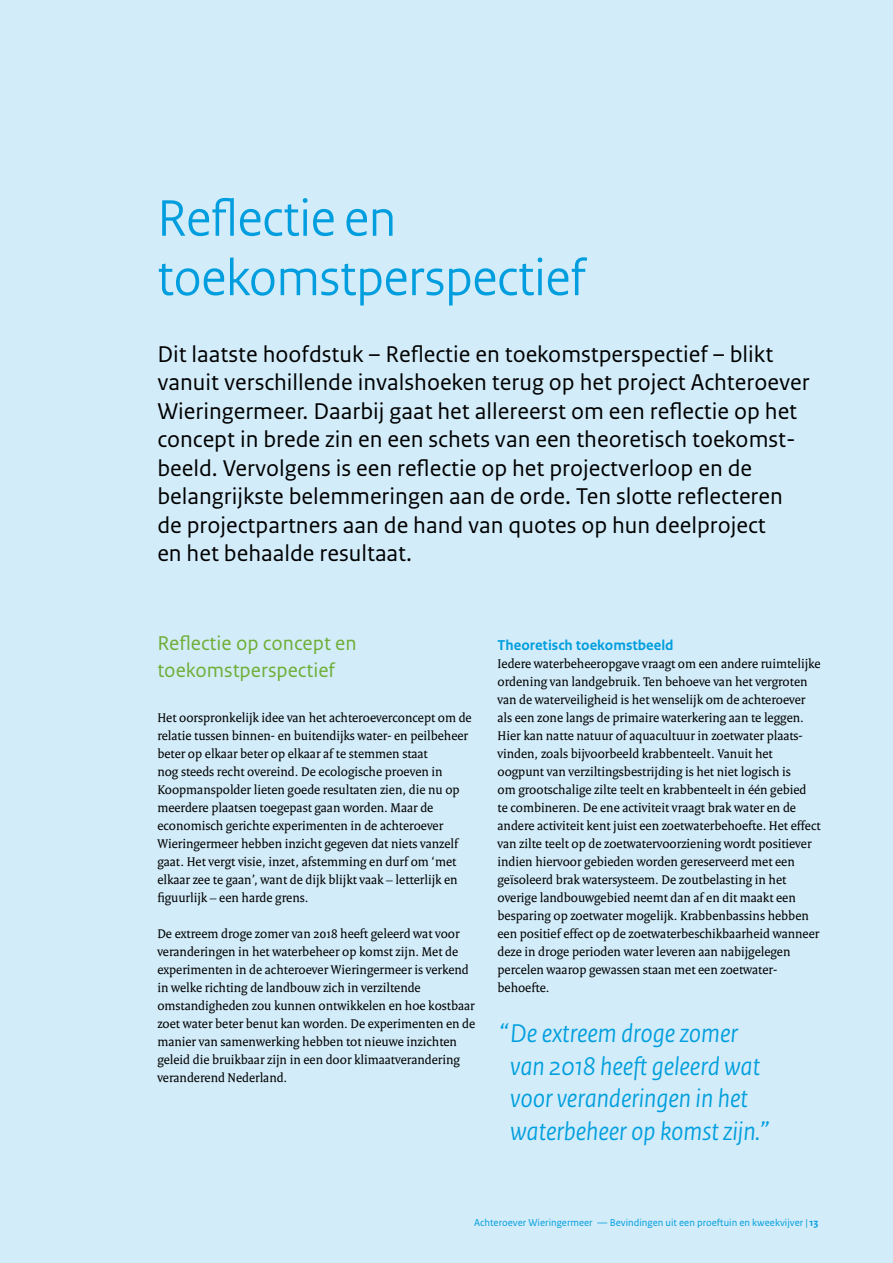
<style>
.page{position:relative;width:893px;height:1263px;background:#d2ecf9}
.page>*{position:absolute;margin:0;border:0;box-sizing:border-box;transform-origin:0 0}
.t1{font:54px/59.4px "Rijksoverheid Sans Heading";color:#009ede}
.t2{font:italic 27px/32.4px "Rijksoverheid Sans Heading";color:#009ede}
.t3{font:24px/28.5px "Rijksoverheid Sans Text Regular 2";color:#000}
.t4{font:21px/27px "Rijksoverheid Sans Text Regular 2";color:#6fae37}
.t5{font:700 15px "Rijksoverheid Sans Text";color:#009ede}
.t6{font:13.5px/18px "Rijksoverheid Serif";color:#000}
.t7{font:10.5px "Rijksoverheid Sans Text";color:#009ede}
.s1{font-weight:700}
</style>
<div class="page">
<h1 class="t1" style="left:157px;top:189px;width:430px">Reflectie en toekomstperspectief</h1>
<p class="t3" style="left:157px;top:340px;width:654px">Dit laatste hoofdstuk – Reflectie en toekomstperspectief – blikt vanuit verschillende invalshoeken terug op het project Achteroever Wieringermeer. Daarbij gaat het allereerst om een reflectie op het concept in brede zin en een schets van een theoretisch toekomst&shy;beeld. Vervolgens is een reflectie op het projectverloop en de belangrijkste belemmeringen aan de orde. Ten slotte reflecteren de projectpartners aan de hand van quotes op hun deelproject<br>en het behaalde resultaat.</p>
<h3 class="t4" style="left:157px;top:630px;width:201px">Reflectie op concept en toekomstperspectief</h3>
<p class="t6" style="left:157px;top:708px;width:316px">Het oorspronkelijk idee van het achteroeverconcept om de relatie tussen binnen- en buitendijks water- en peilbeheer beter op elkaar beter op elkaar af te stemmen staat<br>nog steeds recht overeind. De ecologische proeven in Koopmanspolder lieten goede resultaten zien, die nu op meerdere plaatsen toegepast gaan worden. Maar de economisch gerichte experimenten in de achteroever Wieringermeer hebben inzicht gegeven dat niets vanzelf gaat. Het vergt visie, inzet, afstemming en durf om ‘met elkaar zee te gaan’, want de dijk blijkt vaak – letterlijk en figuurlijk – een harde grens.</p>
<p class="t6" style="left:157px;top:924px;width:319px">De extreem droge zomer van 2018 heeft geleerd wat voor veranderingen in het waterbeheer op komst zijn. Met de experimenten in de achteroever Wieringermeer is verkend in welke richting de landbouw zich in verziltende omstandigheden zou kunnen ontwikkelen en hoe kostbaar zoet water beter benut kan worden. De experimenten en de manier van samenwerking hebben tot nieuwe inzichten geleid die bruikbaar zijn in een door klimaatverandering veranderend Nederland.</p>
<p class="t5" style="left:497px;top:636px;width:178px">Theoretisch toekomstbeeld</p>
<p class="t6" style="left:497px;top:654px;width:325px">Iedere waterbeheeropgave vraagt om een andere ruimtelijke ordening van landgebruik. Ten behoeve van het vergroten van de waterveiligheid is het wenselijk om de achteroever als een zone langs de primaire waterkering aan te leggen.<br>Hier kan natte natuur of aquacultuur in zoetwater plaats&shy;vinden, zoals bijvoorbeeld krabbenteelt. Vanuit het oogpunt van verziltingsbestrijding is het niet logisch is<br>om grootschalige zilte teelt en krabbenteelt in één gebied<br>te combineren. De ene activiteit vraagt brak water en de andere activiteit kent juist een zoetwaterbehoefte. Het effect van zilte teelt op de zoetwatervoorziening wordt positiever indien hiervoor gebieden worden gereserveerd met een geïsoleerd brak watersysteem. De zoutbelasting in het overige landbouwgebied neemt dan af en dit maakt een besparing op zoetwater mogelijk. Krabbenbassins hebben een positief effect op de zoetwaterbeschikbaarheid wanneer deze in droge perioden water leveren aan nabijgelegen percelen waarop gewassen staan met een zoetwater&shy;behoefte.</p>
<h2 class="t2" style="left:510px;top:1018px;width:260px;text-indent:-11px">“De extreem droge zomer van 2018 heeft geleerd wat voor veranderingen in het waterbeheer op komst zijn.”</h2>
<p class="t7" style="left:474px;top:1216px;width:346px">Achteroever Wieringermeer — Bevindingen uit een proeftuin en kweekvijver | <span class="s1">13</span></p>
</div>
